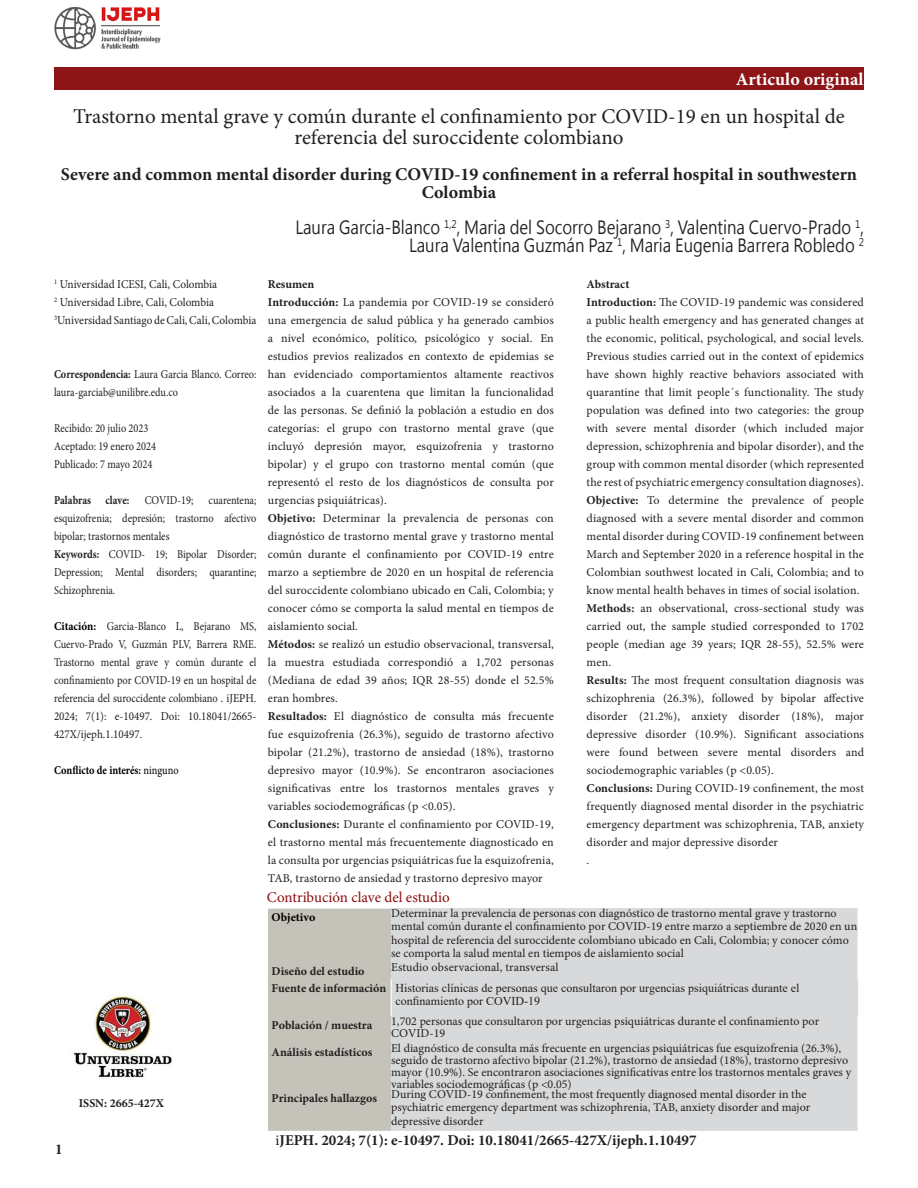
<style>
.page{position:relative;width:918px;height:1188px;background:#fff}
.page>*{position:absolute;margin:0;border:0;box-sizing:border-box;transform-origin:0 0}
.t1{font:21px/21px "Minion Pro";color:#231f20;text-align:center}
.t2{font:18px "Microsoft Jheng Hei";color:#231f20;scale:.86 1}
.t3{font:700 18px/18px "Minion Pro";color:#231f20;text-align:center}
.t4{font:700 18px "Minion Pro";letter-spacing:.005em;color:#fff}
.t5{font:700 15px "Minion Pro";color:#231f20}
.t6{font:15px "Minion Pro";color:#8b0d10}
.t7{font:12px/18px "Minion Pro";color:#231f20;text-align:justify}
.t8{font:12px/18px "Minion Pro";color:#231f20;text-align:justify;scale:.86 1}
.t9{font:700 12px "Minion Pro";color:#231f20}
.t10{font:12px "Minion Pro";color:#231f20;scale:.94 1}
.t11{font:12px/13.5px "Times New Roman";color:#231f20}
.t12{font:700 12px "Minion Pro";color:#000;scale:.86 1}
.t13{font:700 12px "Minion Pro";color:#231f20;scale:.86 1}
.t14{font:700 12px "Minion Pro";color:#000}
.s1{font-weight:700}
.s2{font-weight:700;color:#000}
.s3{font-weight:400}
</style>
<div class="page">
<div style="left:54px;top:68px;width:810px;height:22px;background:#8d1518"></div>
<img style="left:73px;top:994px;width:99px;height:85px">
<img style="left:54px;top:7px;width:107px;height:42px">
<div style="left:391px;top:908px;width:467px;height:223px;background:#d8d9db"></div>
<hr style="left:391px;top:979px;width:1px;height:37px;background:#fff">
<div style="left:267px;top:908px;width:124px;height:223px;background:#c5c2ba"></div>
<hr style="left:267px;top:1043px;width:1px;height:46px;background:#fff">
<hr style="left:267px;top:1089px;width:1px;height:42px;background:#fff">
<h2 class="t4" style="left:736px;top:67px;width:129px">Articulo original</h2>
<p class="t1" style="left:73px;top:106px;width:773px">Trastorno mental grave y común durante el confinamiento por COVID-19 en un hospital de referencia del suroccidente colombiano</p>
<p class="t3" style="left:61px;top:165px;width:798px">Severe and common mental disorder during COVID-19 confinement in a referral hospital in southwestern<br>Colombia</p>
<p class="t2" style="left:295px;top:216px;width:663px">Laura Garcia-Blanco <sup>1,2</sup>, Maria del Socorro Bejarano <sup>3</sup>, Valentina Cuervo-Prado <sup>1</sup>,</p>
<p class="t2" style="left:409px;top:234px;width:531px">Laura Valentina Guzmán Paz <sup>1</sup>, Maria Eugenia Barrera Robledo <sup>2</sup></p>
<p class="t9" style="left:268px;top:276px;width:48px">Resumen</p>
<p class="t7" style="left:268px;top:293px;width:287px"><span class="s1">Introducción:</span> La pandemia por COVID-19 se consideró una emergencia de salud pública y ha generado cambios a nivel económico, político, psicológico y social. En estudios previos realizados en contexto de epidemias se han evidenciado comportamientos altamente reactivos asociados a la cuarentena que limitan la funcionalidad de las personas. Se definió la población a estudio en dos categorías: el grupo con trastorno mental grave (que incluyó depresión mayor, esquizofrenia y trastorno bipolar) y el grupo con trastorno mental común (que representó el resto de los diagnósticos de consulta por urgencias psiquiátricas).</p>
<p class="t7" style="left:268px;top:509px;width:287px"><span class="s1">Objetivo:</span> Determinar la prevalencia de personas con diagnóstico de trastorno mental grave y trastorno mental común durante el confinamiento por COVID-19 entre marzo a septiembre de 2020 en un hospital de referencia del suroccidente colombiano ubicado en Cali, Colombia; y conocer cómo se comporta la salud mental en tiempos de aislamiento social.</p>
<p class="t7" style="left:268px;top:635px;width:287px"><span class="s1">Métodos:</span> se realizó un estudio observacional, transversal, la muestra estudiada correspondió a 1,702 personas (Mediana de edad 39 años; IQR 28-55) donde el 52.5% eran hombres.</p>
<p class="t7" style="left:268px;top:707px;width:287px"><span class="s1">Resultados:</span> El diagnóstico de consulta más frecuente fue esquizofrenia (26.3%), seguido de trastorno afectivo bipolar (21.2%), trastorno de ansiedad (18%), trastorno depresivo mayor (10.9%). Se encontraron asociaciones significativas entre los trastornos mentales graves y variables sociodemográficas (p &lt;0.05).</p>
<p class="t7" style="left:268px;top:815px;width:287px"><span class="s1">Conclusiones:</span> Durante el confinamiento por COVID-19, el trastorno mental más frecuentemente diagnosticado en la consulta por urgencias psiquiátricas fue la esquizofrenia, TAB, trastorno de ansiedad y trastorno depresivo mayor</p>
<p class="t6" style="left:267px;top:887px;width:184px">Contribución clave del estudio</p>
<p class="t14" style="left:272px;top:909px;width:45px">Objetivo</p>
<p class="t7" style="left:391px;top:906px;width:468px;line-height:13.5px;text-align:left">Determinar la prevalencia de personas con diagnóstico de trastorno mental grave y trastorno mental común durante el confinamiento por COVID-19 entre marzo a septiembre de 2020 en un hospital de referencia del suroccidente colombiano ubicado en Cali, Colombia; y conocer cómo se comporta la salud mental en tiempos de aislamiento social</p>
<p class="t9" style="left:272px;top:963px;width:94px">Diseño del estudio</p>
<p class="t7" style="left:391px;top:958px;width:169px">Estudio observacional, transversal</p>
<p class="t9" style="left:272px;top:980px;width:116px">Fuente de información</p>
<p class="t11" style="left:395px;top:981px;width:405px">Historias clínicas de personas que consultaron por urgencias psiquiátricas durante el confinamiento por COVID-19</p>
<p class="t9" style="left:272px;top:1017px;width:102px">Población / muestra</p>
<p class="t7" style="left:391px;top:1015px;width:430px;line-height:12px">1,702 personas que consultaron por urgencias psiquiátricas durante el confinamiento por<br>COVID-19</p>
<p class="t9" style="left:272px;top:1044px;width:102px">Análisis estadísticos</p>
<p class="t7" style="left:391px;top:1042px;width:462px;line-height:12px;text-align:left">El diagnóstico de consulta más frecuente en urgencias psiquiátricas fue esquizofrenia (26.3%), seguido de trastorno afectivo bipolar (21.2%), trastorno de ansiedad (18%), trastorno depresivo mayor (10.9%). Se encontraron asociaciones significativas entre los trastornos mentales graves y variables sociodemográficas (p &lt;0.05)</p>
<p class="t9" style="left:272px;top:1090px;width:107px">Principales hallazgos</p>
<p class="t7" style="left:391px;top:1087px;width:420px;line-height:13.5px;text-align:left">During COVID-19 confinement, the most frequently diagnosed mental disorder in the psychiatric emergency department was schizophrenia, TAB, anxiety disorder and major depressive disorder</p>
<p class="t10" style="left:54px;top:276px;width:175px"><sup>1</sup> Universidad ICESI, Cali, Colombia</p>
<p class="t10" style="left:54px;top:294px;width:172px"><sup>2</sup> Universidad Libre, Cali, Colombia</p>
<p class="t10" style="left:54px;top:312px;width:217px"><sup>3</sup>Universidad Santiago de Cali, Cali, Colombia</p>
<p class="t9" style="left:587px;top:276px;width:44px">Abstract</p>
<p class="t7" style="left:587px;top:293px;width:279px"><span class="s1">Introduction:</span> The COVID-19 pandemic was considered a public health emergency and has generated changes at the economic, political, psychological, and social levels.<br>Previous studies carried out in the context of epidemics have shown highly reactive behaviors associated with quarantine that limit people´s functionality. The study population was defined into two categories: the group with severe mental disorder (which included major depression, schizophrenia and bipolar disorder), and the group with common mental disorder (which represented the rest of psychiatric emergency consultation diagnoses).</p>
<p class="t7" style="left:587px;top:491px;width:279px"><span class="s1">Objective:</span> To determine the prevalence of people diagnosed with a severe mental disorder and common mental disorder during COVID-19 confinement between March and September 2020 in a reference hospital in the Colombian southwest located in Cali, Colombia; and to know mental health behaves in times of social isolation.</p>
<p class="t7" style="left:587px;top:599px;width:279px"><span class="s1">Methods:</span> an observational, cross-sectional study was carried out, the sample studied corresponded to 1702 people (median age 39 years; IQR 28-55), 52.5% were men.</p>
<p class="t7" style="left:587px;top:671px;width:279px"><span class="s1">Results:</span> The most frequent consultation diagnosis was schizophrenia (26.3%), followed by bipolar affective disorder (21.2%), anxiety disorder (18%), major depressive disorder (10.9%). Significant associations were found between severe mental disorders and sociodemographic variables (p &lt;0.05).</p>
<p class="t7" style="left:587px;top:779px;width:279px"><span class="s1">Conclusions:</span> During COVID-19 confinement, the most frequently diagnosed mental disorder in the psychiatric emergency department was schizophrenia, TAB, anxiety disorder and major depressive disorder</p>
<p class="t7" style="left:587px;top:851px;width:4px">.</p>
<p class="t8" style="left:54px;top:365px;width:237px"><span class="s1">Correspondencia:</span> Laura Garcia Blanco. Correo: laura-garciab@unilibre.edu.co</p>
<p class="t8" style="left:54px;top:419px;width:111px">Recibido: 20 julio 2023</p>
<p class="t8" style="left:54px;top:437px;width:120px">Aceptado: 19 enero 2024</p>
<p class="t8" style="left:54px;top:455px;width:116px">Publicado: 7 mayo 2024</p>
<p class="t13" style="left:54px;top:492px;width:89px">Palabras clave:</p>
<p class="t8" style="left:145px;top:491px;width:58px">COVID-19;</p>
<p class="t8" style="left:54px;top:491px;width:237px;text-indent:155px">cuarentena; esquizofrenia; depresión; trastorno afectivo bipolar; trastornos mentales</p>
<p class="t8" style="left:54px;top:545px;width:237px"><span class="s1">Keywords:</span> COVID- 19; Bipolar Disorder; Depression; Mental disorders; quarantine; Schizophrenia.</p>
<p class="t8" style="left:54px;top:617px;width:237px"><span class="s2">Citación:</span> Garcia-Blanco L, Bejarano MS, Cuervo-Prado V, Guzmán PLV, Barrera RME.<br>Trastorno mental grave y común durante el confinamiento por COVID-19 en un hospital de referencia del suroccidente colombiano . iJEPH.<br>2024; 7(1): e-10497. Doi: 10.18041/2665- 427X/ijeph.1.10497.</p>
<p class="t12" style="left:54px;top:762px;width:146px">Conflicto de interés: <span class="s3">ninguno</span></p>
<p class="t9" style="left:79px;top:1095px;width:87px">ISSN: 2665-427X</p>
<p class="t5" style="left:55px;top:1139px;width:9px">1</p>
<p class="t5" style="left:275px;top:1130px;width:423px"><span class="s3">i</span>JEPH. 2024; 7(1): e-10497. Doi: 10.18041/2665-427X/ijeph.1.10497</p>
</div>
